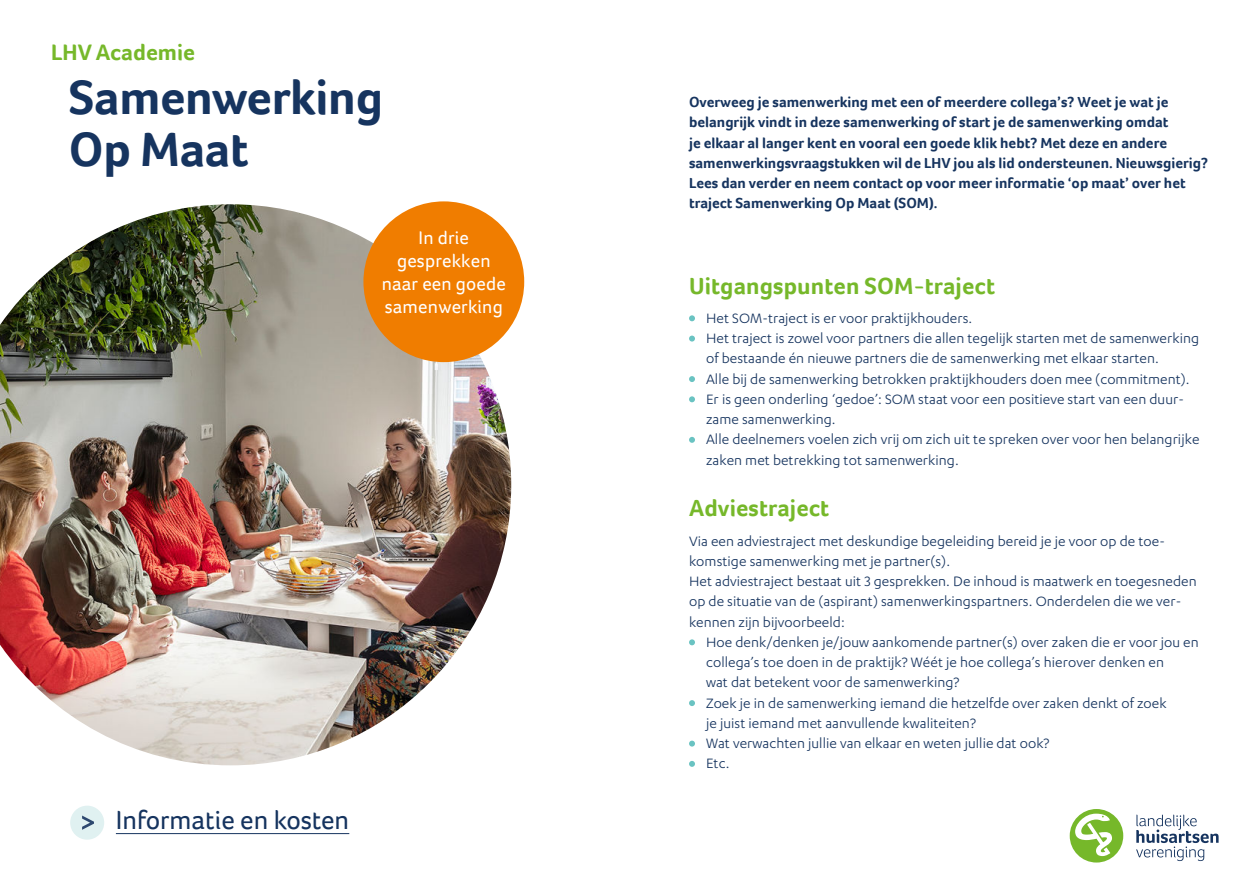
<style>
.page{position:relative;width:1259px;height:893px;background:#fff}
.page>*{position:absolute;margin:0;border:0;box-sizing:border-box;transform-origin:0 0}
.t1{font:700 49.5px/52.5px "Foco";letter-spacing:-.01em;color:#16345f}
.t2{font:27px "Foco";color:#16345f}
.t3{font:700 24px "Foco";letter-spacing:.005em;color:#76b82a}
.t4{font:700 23.1px "Foco";color:#76b82a}
.t5{font:18.9px/22.8px "Foco";letter-spacing:.01em;color:#fff;text-align:center}
.t6{font:15.75px/20.2px "Karbon";letter-spacing:.005em;color:#16345f}
.t7{font:700 15px/20.2px "Foco";color:#16345f}
</style>
<div class="page">
<hr style="left:116px;top:833px;width:233px;height:1px;background:#16345f">
<img style="left:0;top:204px;width:511px;height:561px">
<div style="left:363px;top:201px;width:161px;height:161px;background:#f07d00;border-radius:50%"></div>
<svg style="left:1069px;top:809px;width:54px;height:53px"></svg>
<svg style="left:1136px;top:815px;width:82px;height:46px"></svg>
<svg style="left:689px;top:315px;width:6px;height:6px"></svg>
<svg style="left:689px;top:336px;width:6px;height:6px"></svg>
<svg style="left:689px;top:376px;width:6px;height:6px"></svg>
<svg style="left:689px;top:396px;width:6px;height:6px"></svg>
<svg style="left:689px;top:437px;width:6px;height:6px"></svg>
<svg style="left:689px;top:639px;width:6px;height:6px"></svg>
<svg style="left:689px;top:700px;width:6px;height:6px"></svg>
<svg style="left:689px;top:741px;width:6px;height:6px"></svg>
<svg style="left:689px;top:761px;width:6px;height:6px"></svg>
<div style="left:70px;top:806px;width:34px;height:34px;background:#e0f1f1;border-radius:50%"></div>
<svg style="left:82px;top:815px;width:12px;height:15px"></svg>
<h3 class="t4" style="left:51px;top:42px;width:146px">LHV Academie</h3>
<h1 class="t1" style="left:69px;top:74px;width:316px">Samenwerking<br>Op Maat</h1>
<p class="t5" style="left:382px;top:228px;width:126px">In drie gesprekken naar een goede samenwerking</p>
<h2 class="t2" style="left:116px;top:809px;width:235px">Informatie en kosten</h2>
<p class="t7" style="left:689px;top:93px;width:520px">Overweeg je samenwerking met een of meerdere collega’s? Weet je wat je belangrijk vindt in deze samenwerking of start je de samenwerking omdat<br>je elkaar al langer kent en vooral een goede klik hebt? Met deze en andere samenwerkingsvraagstukken wil de LHV jou als lid ondersteunen. Nieuwsgierig?<br>Lees dan verder en neem contact op voor meer informatie ‘op maat’ over het traject Samenwerking Op Maat (SOM).</p>
<h3 class="t3" style="left:689px;top:276px;width:307px">Uitgangspunten SOM-traject</h3>
<p class="t6" style="left:706px;top:309px;width:495px">Het SOM-traject is er voor praktijkhouders.<br>Het traject is zowel voor partners die allen tegelijk starten met de samenwerking of bestaande én nieuwe partners die de samenwerking met elkaar starten.<br>Alle bij de samenwerking betrokken praktijkhouders doen mee (commitment).<br>Er is geen onderling ‘gedoe’: SOM staat voor een positieve start van een duur&shy;zame samenwerking.<br>Alle deelnemers voelen zich vrij om zich uit te spreken over voor hen belangrijke zaken met betrekking tot samenwerking.</p>
<h3 class="t3" style="left:689px;top:498px;width:142px">Adviestraject</h3>
<p class="t6" style="left:689px;top:531px;width:509px">Via een adviestraject met deskundige begeleiding bereid je je voor op de toe&shy;komstige samenwerking met je partner(s).<br>Het adviestraject bestaat uit 3 gesprekken. De inhoud is maatwerk en toegesneden op de situatie van de (aspirant) samenwerkingspartners. Onderdelen die we ver&shy;kennen zijn bijvoorbeeld:</p>
<p class="t6" style="left:706px;top:633px;width:494px">Hoe denk/denken je/jouw aankomende partner(s) over zaken die er voor jou en collega’s toe doen in de praktijk? Wéét je hoe collega’s hierover denken en<br>wat dat betekent voor de samenwerking?<br>Zoek je in de samenwerking iemand die hetzelfde over zaken denkt of zoek<br>je juist iemand met aanvullende kwaliteiten?<br>Wat verwachten jullie van elkaar en weten jullie dat ook?<br>Etc.</p>
</div>
